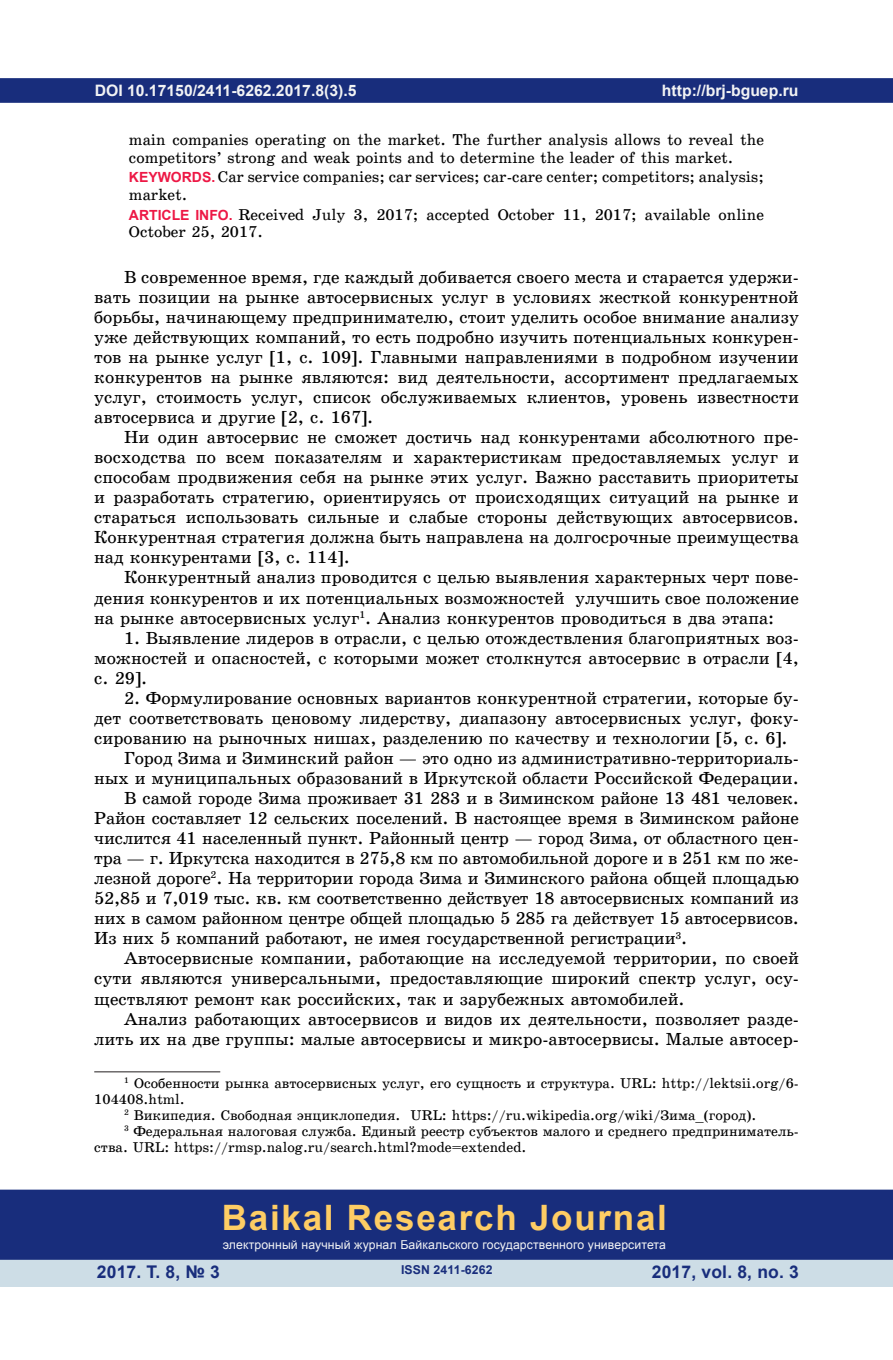
<style>
.page{position:relative;width:893px;height:1360px;background:#fff}
.page>*{position:absolute;margin:0;border:0;box-sizing:border-box;transform-origin:0 0}
.t1{font:700 35px "Arial";letter-spacing:.05em;color:#fecd64}
.Текст{font:17.5px/19.9px "School Book C";color:#000;text-align:justify}
.t2{font:700 17.5px "Arial";letter-spacing:.01em;color:#182d7c}
.Аннотация_текст{font:15.75px/17.3px "School Book C";color:#000}
.КС{font:15.75px/17.3px "School Book C";color:#000}
.Инфа{font:15.75px/17.3px "School Book C";color:#000}
.Текст-2{font:700 15.75px "Arial";color:#f2f3f4}
.Сноска{font:14.17px/15.9px "School Book C";color:#000}
.t3{font:12.25px "Arial";letter-spacing:.01em;color:#f2f3f4}
.t4{font:700 12.25px "Arial";letter-spacing:.01em;color:#182d7c}
.s1{font-family:"Arial";font-weight:700;font-size:14px;color:#ed1845}
</style>
<div class="page">
<div style="left:0;top:78px;width:893px;height:25px;background:#182d7c;border:2px solid #182d7c"></div>
<div style="left:0;top:1258px;width:893px;height:28px;background:#cddde6"></div>
<div style="left:0;top:1189px;width:893px;height:70px;background:#182d7c;border:2px solid #182d7c"></div>
<hr style="left:94px;top:1071px;width:126px;height:1px;background:#231f20">
<p class="Текст-2" style="left:95px;top:79px;width:263px">DOI 10.17150/2411-6262.2017.8(3).5</p>
<p class="Аннотация_текст" style="left:129px;top:131px;width:636px">main companies operating on the market. The further analysis allows to reveal the competitors’ strong and weak points and to determine the leader of this market.</p>
<p class="КС" style="left:129px;top:168px;width:636px"><span class="s1">KEYWORDS.</span> Car service companies; car services; car-care center; competitors; analysis; market.</p>
<p class="Инфа" style="left:129px;top:206px;width:636px"><span class="s1">ARTICLE INFO.</span> Received July 3, 2017; accepted October 11, 2017; available online<br>October 25, 2017.</p>
<p class="Текст" style="left:94px;top:267px;width:706px;text-indent:30px">В современное время, где каждый добивается своего места и старается удержи&shy;вать позиции на рынке автосервисных услуг в условиях жесткой конкурентной борьбы, начинающему предпринимателю, стоит уделить особое внимание анализу уже действующих компаний, то есть подробно изучить потенциальных конкурен&shy;тов на рынке услуг [1, с. 109]. Главными направлениями в подробном изучении конкурентов на рынке являются: вид деятельности, ассортимент предлагаемых услуг, стоимость услуг, список обслуживаемых клиентов, уровень известности автосервиса и другие [2, с. 167].</p>
<p class="Текст" style="left:94px;top:427px;width:706px;text-indent:30px">Ни один автосервис не сможет достичь над конкурентами абсолютного пре&shy;восходства по всем показателям и характеристикам предоставляемых услуг и способам продвижения себя на рынке этих услуг. Важно расставить приоритеты и разработать стратегию, ориентируясь от происходящих ситуаций на рынке и стараться использовать сильные и слабые стороны действующих автосервисов.<br>Конкурентная стратегия должна быть направлена на долгосрочные преимущества над конкурентами [3, с. 114].</p>
<p class="Текст" style="left:94px;top:567px;width:706px;text-indent:30px">Конкурентный анализ проводится с целью выявления характерных черт пове&shy;дения конкурентов и их потенциальных возможностей улучшить свое положение на рынке автосервисных услуг<sup>1</sup>. Анализ конкурентов проводиться в два этапа:</p>
<p class="Текст" style="left:94px;top:628px;width:706px;text-indent:30px">1. Выявление лидеров в отрасли, с целью отождествления благоприятных воз&shy;можностей и опасностей, с которыми может столкнутся автосервис в отрасли [4, с. 29].</p>
<p class="Текст" style="left:94px;top:688px;width:706px;text-indent:30px">2. Формулирование основных вариантов конкурентной стратегии, которые бу&shy;дет соответствовать ценовому лидерству, диапазону автосервисных услуг, фоку&shy;сированию на рыночных нишах, разделению по качеству и технологии [5, с. 6].</p>
<p class="Текст" style="left:94px;top:748px;width:706px;text-align:right">Город Зима и Зиминский район — это одно из административно-территориаль&shy;ных и муниципальных образований в Иркутской области Российской Федерации.</p>
<p class="Текст" style="left:94px;top:788px;width:706px;text-indent:30px">В самой городе Зима проживает 31 283 и в Зиминском районе 13 481 человек.<br>Район составляет 12 сельских поселений. В настоящее время в Зиминском районе числится 41 населенный пункт. Районный центр — город Зима, от областного цен&shy;тра — г. Иркутска находится в 275,8 км по автомобильной дороге и в 251 км по же&shy;лезной дороге<sup>2</sup>. На территории города Зима и Зиминского района общей площадью 52,85 и 7,019 тыс. кв. км соответственно действует 18 автосервисных компаний из них в самом районном центре общей площадью 5 285 га действует 15 автосервисов.<br>Из них 5 компаний работают, не имея государственной регистрации<sup>3</sup>.</p>
<p class="Текст" style="left:94px;top:948px;width:706px;text-indent:30px">Автосервисные компании, работающие на исследуемой территории, по своей сути являются универсальными, предоставляющие широкий спектр услуг, осу&shy;ществляют ремонт как российских, так и зарубежных автомобилей.</p>
<p class="Текст" style="left:94px;top:1008px;width:706px;text-align:right">Анализ работающих автосервисов и видов их деятельности, позволяет разде&shy;лить их на две группы: малые автосервисы и микро-автосервисы. Малые автосер-</p>
<p class="Сноска" style="left:94px;top:1075px;width:706px;text-indent:30px"><sup>1</sup> Особенности рынка автосервисных услуг, его сущность и структура. URL: http://lektsii.org/6-<br>104408.html.</p>
<p class="Сноска" style="left:124px;top:1106px;width:634px"><sup>2</sup> Википедия. Свободная энциклопедия. URL: https://ru.wikipedia.org/wiki/Зима_(город).</p>
<p class="Сноска" style="left:94px;top:1122px;width:706px;text-indent:30px"><sup>3</sup> Федеральная налоговая служба. Единый реестр субъектов малого и среднего предприниматель&shy;ства. URL: https://rmsp.nalog.ru/search.html?mode=extended.</p>
<p class="Текст-2" style="left:662px;top:79px;width:138px">http://brj-bguep.ru</p>
<h1 class="t1" style="left:222px;top:1193px;width:447px">Baikal Research Journal</h1>
<p class="t3" style="left:223px;top:1236px;width:445px">электронный научный журнал Байкальского государственного университета</p>
<p class="t2" style="left:97px;top:1259px;width:125px">2017. Т. 8, № 3</p>
<p class="t2" style="left:652px;top:1259px;width:149px">2017, vol. 8, no. 3</p>
<p class="t4" style="left:401px;top:1261px;width:93px">ISSN 2411-6262</p>
</div>
